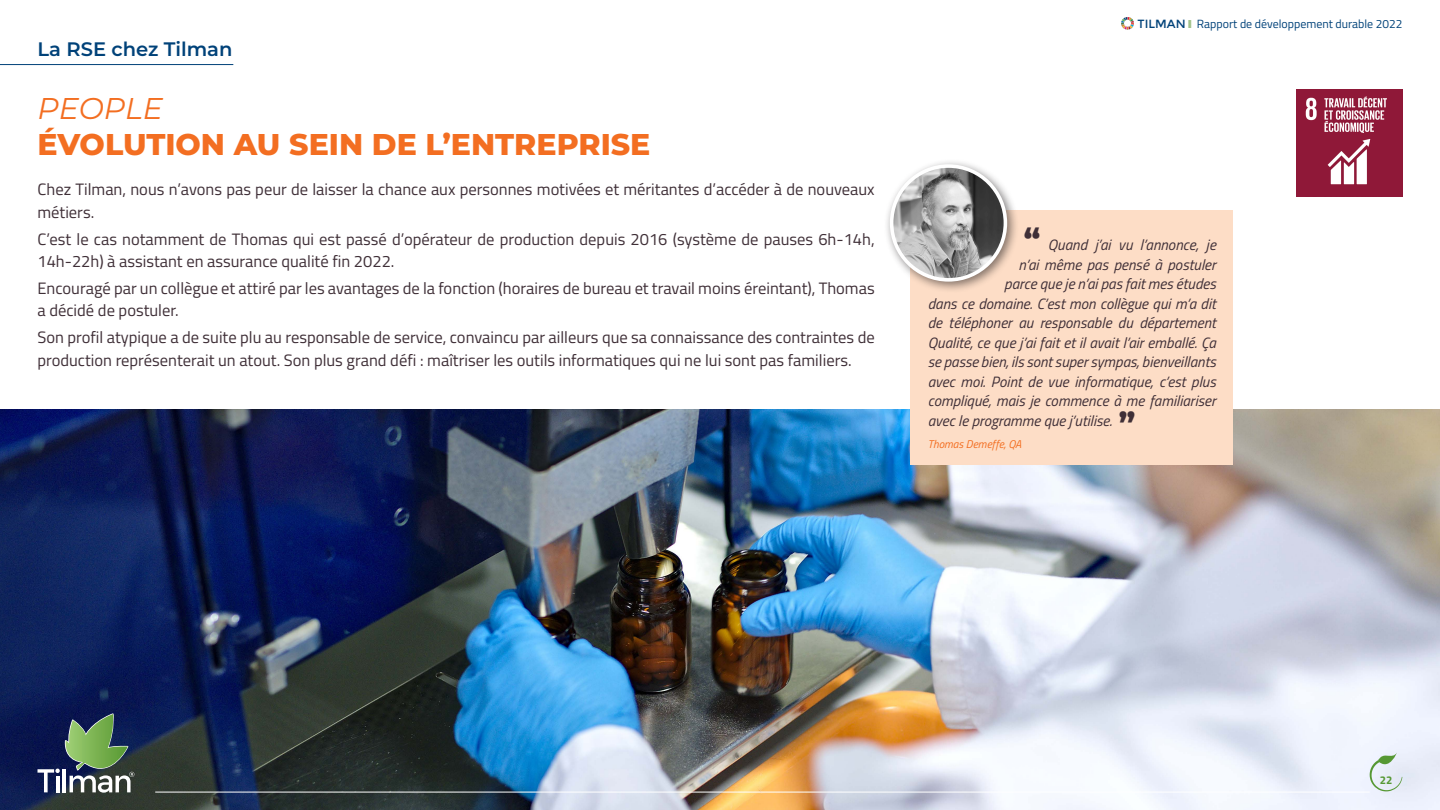
<style>
.page{position:relative;width:1440px;height:810px;background:#fff}
.page>*{position:absolute;margin:0;border:0;box-sizing:border-box;transform-origin:0 0}
.t1{font:800 30px "Montserrat";color:#f36e21}
.t2{font:italic 30px "Montserrat";letter-spacing:-.005em;color:#f36e21}
.t3{font:600 19.5px "Montserrat";color:#004279}
.t4{font:16.5px/22.5px "Titillium Web";color:#3f2f37}
.t5{font:italic 15px "Titillium Web";color:#3f2f37}
.t6{font:11.93px "Titillium Web";color:#004279}
.t7{font:italic 11.25px "Titillium Web";color:#f36e21}
.t8{font:700 11.25px "Titillium Web";color:#569834}
.s1{font-family:"Montserrat"}
.s2{font-weight:900;color:#a1c28b}
.s3{font-family:"Montserrat";font-weight:800;font-style:normal;font-size:30.38px}
</style>
<div class="page">
<img style="left:0;top:410px;width:1440px;height:400px">
<img style="left:1296px;top:90px;width:106px;height:106px">
<div style="left:911px;top:210px;width:322px;height:234px;background:#fdddc6"></div>
<div style="left:911px;top:420px;width:322px;height:44px;background:#fdddc6"></div>
<div style="left:884px;top:158px;width:135px;height:135px;background:#231f20;opacity:.56"></div>
<img style="left:892px;top:166px;width:113px;height:114px;border-radius:57px">
<div style="left:890px;top:164px;width:117px;height:118px;border:4px solid #fff;border-radius:50%"></div>
<hr style="left:0;top:64px;width:233px;height:1px;background:#004279">
<img style="left:1121px;top:17px;width:13px;height:13px">
<svg style="left:1370px;top:753px;width:33px;height:38px"></svg>
<svg style="left:38px;top:713px;width:96px;height:80px;background:#4b6062"></svg>
<hr style="left:155px;top:792px;width:1215px;height:1px;background:#fff">
<p class="t3" style="left:38px;top:36px;width:196px">La RSE chez Tilman</p>
<p class="t2" style="left:38px;top:88px;width:127px">PEOPLE</p>
<p class="t1" style="left:38px;top:122px;width:614px">ÉVOLUTION AU SEIN DE L’ENTREPRISE</p>
<p class="t4" style="left:38px;top:178px;width:839px">Chez Tilman, nous n’avons pas peur de laisser la chance aux personnes motivées et méritantes d’accéder à de nouveaux métiers.</p>
<p class="t4" style="left:38px;top:227px;width:839px">C’est le cas notamment de Thomas qui est passé d’opérateur de production depuis 2016 (système de pauses 6h-14h,<br>14h-22h) à assistant en assurance qualité fin 2022.</p>
<p class="t4" style="left:38px;top:276px;width:839px">Encouragé par un collègue et attiré par les avantages de la fonction (horaires de bureau et travail moins éreintant), Thomas a décidé de postuler.</p>
<p class="t4" style="left:38px;top:325px;width:839px">Son profil atypique a de suite plu au responsable de service, convaincu par ailleurs que sa connaissance des contraintes de production représenterait un atout. Son plus grand défi : maîtriser les outils informatiques qui ne lui sont pas familiers.</p>
<p class="t6" style="left:1138px;top:15px;width:266px"><span class="s1">TILMAN</span> <span class="s2">I</span> Rapport de développement durable 2022</p>
<p class="t5" style="left:1024px;top:234px;width:194px"><span class="s3">“</span> Quand j’ai vu l’annonce, je</p>
<p class="t5" style="left:1019px;top:253px;width:199px">n’ai même pas pensé à postuler</p>
<p class="t5" style="left:1004px;top:273px;width:213px">parce que je n’ai pas fait mes études</p>
<p class="t5" style="left:928px;top:292px;width:290px">dans ce domaine. C’est mon collègue qui m’a dit</p>
<p class="t5" style="left:928px;top:312px;width:290px">de téléphoner au responsable du département</p>
<p class="t5" style="left:928px;top:331px;width:290px">Qualité, ce que j’ai fait et il avait l’air emballé. Ça</p>
<p class="t5" style="left:928px;top:351px;width:290px">se passe bien, ils sont super sympas, bienveillants</p>
<p class="t5" style="left:928px;top:370px;width:290px">avec moi. Point de vue informatique, c’est plus</p>
<p class="t5" style="left:928px;top:390px;width:290px">compliqué, mais je commence à me familiariser</p>
<p class="t5" style="left:928px;top:409px;width:209px">avec le programme que j’utilise. <span class="s3">”</span></p>
<p class="t7" style="left:928px;top:436px;width:95px">Thomas Demeffe, QA</p>
<p class="t8" style="left:1380px;top:772px;width:14px">22</p>
</div>
